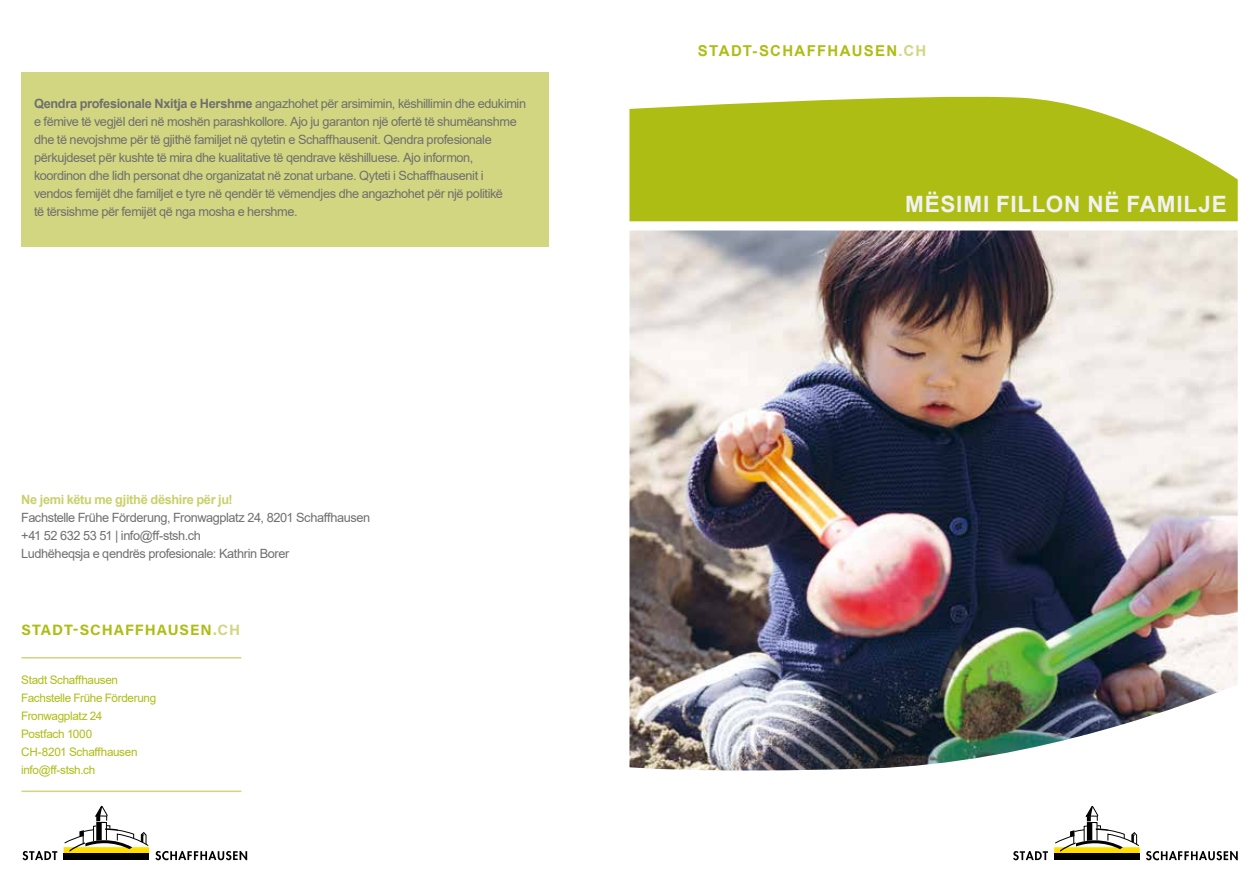
<style>
.page{position:relative;width:1259px;height:893px;background:#fff}
.page>*{position:absolute;margin:0;border:0;box-sizing:border-box;transform-origin:0 0}
.t1{font:700 22.5px "Arial";letter-spacing:.035em;color:#f2f2f2}
.t2{font:15px "Acumin Variable Concept";letter-spacing:.065em;color:#aebd14}
.t3{font:700 15px "Arial";letter-spacing:.085em;color:#aebd14}
.t4{font:12.75px/18px "Arial";letter-spacing:-.03em;color:#706f6f}
.t5{font:700 12.75px "Arial";letter-spacing:-.025em;color:#cad069}
.t6{font:11.7px/18px "Arial";letter-spacing:-.03em;color:#aebd14}
.s1{font-weight:700}
.s2{color:#d2d681}
</style>
<div class="page">
<svg style="left:23px;top:851px;width:34px;height:9px"></svg>
<div style="left:64px;top:847px;width:85px;height:7px;background:#fd0"></div>
<div style="left:64px;top:854px;width:85px;height:6px;background:#000"></div>
<svg style="left:64px;top:806px;width:85px;height:46px"></svg>
<svg style="left:155px;top:851px;width:92px;height:9px"></svg>
<hr style="left:21px;top:657px;width:220px;height:1px;background:#d2d681">
<hr style="left:21px;top:791px;width:220px;height:1px;background:#d2d681">
<svg style="left:629px;top:96px;width:608px;height:125px;background:#b7c530"></svg>
<img style="left:629px;top:230px;width:608px;height:541px">
<svg style="left:1013px;top:851px;width:35px;height:9px"></svg>
<div style="left:1054px;top:847px;width:85px;height:7px;background:#fd0"></div>
<div style="left:1054px;top:854px;width:85px;height:6px;background:#000"></div>
<svg style="left:1054px;top:806px;width:85px;height:46px"></svg>
<svg style="left:1146px;top:851px;width:91px;height:9px"></svg>
<div style="left:21px;top:72px;width:528px;height:175px;background:#d2d681"></div>
<p class="t4" style="left:34px;top:94px;width:493px"><span class="s1">Qendra profesionale Nxitja e Hershme</span> angazhohet për arsimimin, këshillimin dhe edukimin e fëmive të vegjël deri në moshën parashkollore. Ajo ju garanton një ofertë të shumëanshme dhe të nevojshme për të gjithë familjet në qytetin e Schaffhausenit. Qendra profesionale përkujdeset për kushte të mira dhe kualitative të qendrave këshilluese. Ajo informon, koordinon dhe lidh personat dhe organizatat në zonat urbane. Qyteti i Schaffhausenit i<br>vendos femijët dhe familjet e tyre në qendër të vëmendjes dhe angazhohet për një politikë<br>të tërsishme për femijët që nga mosha e hershme.</p>
<p class="t5" style="left:21px;top:491px;width:213px">Ne jemi këtu me gjithë dëshire për ju!</p>
<p class="t4" style="left:21px;top:508px;width:350px">Fachstelle Frühe Förderung, Fronwagplatz 24, 8201 Schaffhausen +41 52 632 53 51 | info@ff-stsh.ch<br>Ludhëheqsja e qendrës profesionale: Kathrin Borer</p>
<p class="t2" style="left:21px;top:620px;width:220px">STADT-SCHAFFHAUSEN<span class="s2">.CH</span></p>
<p class="t6" style="left:21px;top:671px;width:137px">Stadt Schaffhausen<br>Fachstelle Frühe Förderung<br>Fronwagplatz 24<br>Postfach 1000<br>CH-8201 Schaffhausen info@ff-stsh.ch</p>
<p class="t3" style="left:698px;top:41px;width:230px">STADT-SCHAFFHAUSEN<span class="s2">.CH</span></p>
<h1 class="t1" style="left:905px;top:188px;width:323px">MËSIMI FILLON NË FAMILJE</h1>
</div>
